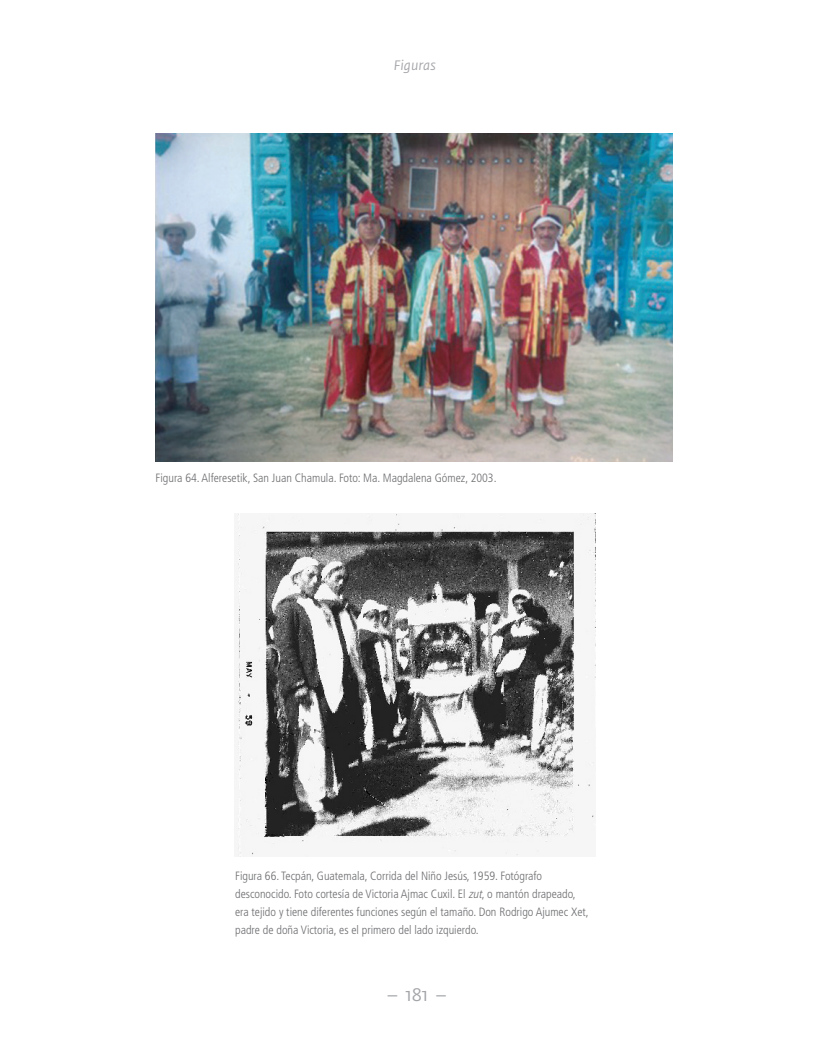
<style>
.page{position:relative;width:830px;height:1063px;background:#fff}
.page>*{position:absolute;margin:0;border:0;box-sizing:border-box;transform-origin:0 0}
.t1{font:18px "Fedra Sans Std";color:#a4a5a9}
.Cornizas{font:italic 13.5px "Fedra Sans Std";color:#a4a5a9}
.Pies_de_imagen{font:300 condensed 12px/18px "Frutiger LT Std";color:#6c6d70}
.s1{font-style:italic}
</style>
<div class="page">
<img style="left:155px;top:133px;width:517px;height:328px">
<img style="left:234px;top:514px;width:361px;height:342px">
<p class="Cornizas" style="left:394px;top:57px;width:44px">Figuras</p>
<p class="Pies_de_imagen" style="left:155px;top:469px;width:342px">Figura 64. Alferesetik, San Juan Chamula. Foto: Ma. Magdalena Gómez, 2003.</p>
<p class="Pies_de_imagen" style="left:235px;top:867px;width:355px">Figura 66. Tecpán, Guatemala, Corrida del Niño Jesús, 1959. Fotógrafo desconocido. Foto cortesía de Victoria Ajmac Cuxil. El <span class="s1">zut</span>, o mantón drapeado, era tejido y tiene diferentes funciones según el tamaño. Don Rodrigo Ajumec Xet, padre de doña Victoria, es el primero del lado izquierdo.</p>
<h1 class="t1" style="left:387px;top:983px;width:61px">– 181 –</h1>
</div>
